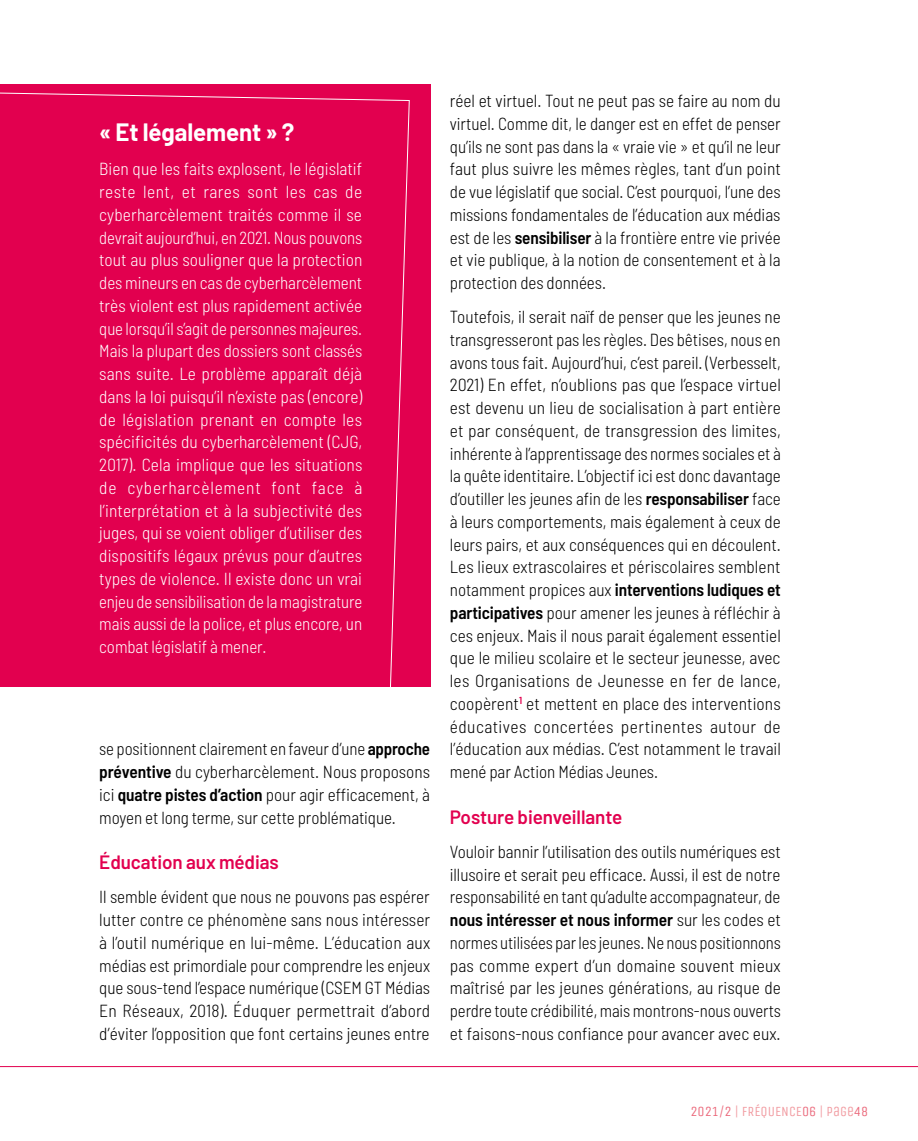
<style>
.page{position:relative;width:918px;height:1141px;background:#fff}
.page>*{position:absolute;margin:0;border:0;box-sizing:border-box;transform-origin:0 0}
.t1{font:700 24.5px "Barlow";letter-spacing:-.005em;color:#fff}
.t2{font:600 19.25px "Barlow";letter-spacing:-.005em;color:#e2004f}
.t3{font:300 semi-condensed 17.5px/22.8px "Barlow";letter-spacing:-.005em;color:#000;text-align:justify}
.t4{font:300 semi-condensed 17.5px/22.8px "Barlow";letter-spacing:-.005em;color:#fff;text-align:justify}
.t5{font:14px "Unica One";color:#f19ba1}
.s1{font-weight:600}
.s2{color:#eb6b7d}
</style>
<div class="page">
<hr style="left:0;top:1066px;width:918px;height:1px;background:#e2004f">
<div style="left:0;top:84px;width:430px;height:603px;background:#e2004f"></div>
<svg style="left:0;top:92px;width:410px;height:595px"></svg>
<h1 class="t1" style="left:99px;top:114px;width:196px">« Et légalement » ?</h1>
<p class="t4" style="left:99px;top:157px;width:265px">Bien que les faits explosent, le législatif reste lent, et rares sont les cas de cyberharcèlement traités comme il se devrait aujourd’hui, en 2021. Nous pouvons tout au plus souligner que la protection des mineurs en cas de cyberharcèlement très violent est plus rapidement activée que lorsqu’il s’agit de personnes majeures.<br>Mais la plupart des dossiers sont classés sans suite. Le problème apparaît déjà dans la loi puisqu’il n’existe pas (encore) de législation prenant en compte les spécificités du cyberharcèlement (CJG, 2017). Cela implique que les situations de cyberharcèlement font face à l’interprétation et à la subjectivité des juges, qui se voient obliger d’utiliser des dispositifs légaux prévus pour d’autres types de violence. Il existe donc un vrai enjeu de sensibilisation de la magistrature mais aussi de la police, et plus encore, un combat législatif à mener.</p>
<p class="t3" style="left:99px;top:737px;width:332px">se positionnent clairement en faveur d’une <span class="s1">approche préventive</span> du cyberharcèlement. Nous proposons ici <span class="s1">quatre pistes d’action</span> pour agir efficacement, à moyen et long terme, sur cette problématique.</p>
<p class="t2" style="left:99px;top:848px;width:181px">Éducation aux médias</p>
<p class="t3" style="left:99px;top:885px;width:332px">Il semble évident que nous ne pouvons pas espérer lutter contre ce phénomène sans nous intéresser à l’outil numérique en lui-même. L’éducation aux médias est primordiale pour comprendre les enjeux que sous-tend l’espace numérique (CSEM GT Médias En Réseaux, 2018). Éduquer permettrait d’abord d’éviter l’opposition que font certains jeunes entre</p>
<p class="t3" style="left:450px;top:89px;width:332px">réel et virtuel. Tout ne peut pas se faire au nom du virtuel. Comme dit, le danger est en effet de penser qu’ils ne sont pas dans la « vraie vie » et qu’il ne leur faut plus suivre les mêmes règles, tant d’un point de vue législatif que social. C’est pourquoi, l’une des missions fondamentales de l’éducation aux médias est de les <span class="s1">sensibiliser</span> à la frontière entre vie privée et vie publique, à la notion de consentement et à la protection des données.</p>
<p class="t3" style="left:450px;top:305px;width:332px">Toutefois, il serait naïf de penser que les jeunes ne transgresseront pas les règles. Des bêtises, nous en avons tous fait. Aujourd’hui, c’est pareil. (Verbesselt, 2021) En effet, n’oublions pas que l’espace virtuel est devenu un lieu de socialisation à part entière et par conséquent, de transgression des limites, inhérente à l’apprentissage des normes sociales et à la quête identitaire. L’objectif ici est donc davantage d’outiller les jeunes afin de les <span class="s1">responsabiliser</span> face à leurs comportements, mais également à ceux de leurs pairs, et aux conséquences qui en découlent.<br>Les lieux extrascolaires et périscolaires semblent notamment propices aux <span class="s1">interventions ludiques et participatives</span> pour amener les jeunes à réfléchir à ces enjeux. Mais il nous parait également essentiel que le milieu scolaire et le secteur jeunesse, avec les Organisations de Jeunesse en fer de lance, coopèrent<sup>1</sup> et mettent en place des interventions éducatives concertées pertinentes autour de l’éducation aux médias. C’est notamment le travail mené par Action Médias Jeunes.</p>
<p class="t2" style="left:450px;top:803px;width:174px">Posture bienveillante</p>
<p class="t3" style="left:450px;top:840px;width:332px">Vouloir bannir l’utilisation des outils numériques est illusoire et serait peu efficace. Aussi, il est de notre responsabilité en tant qu’adulte accompagnateur, de <span class="s1">nous intéresser et nous informer</span> sur les codes et normes utilisées par les jeunes. Ne nous positionnons pas comme expert d’un domaine souvent mieux maîtrisé par les jeunes générations, au risque de perdre toute crédibilité, mais montrons-nous ouverts et faisons-nous confiance pour avancer avec eux.</p>
<p class="t5" style="left:690px;top:1103px;width:179px"><span class="s2">2021/2</span> | FRÉQUENCE<span class="s2">06</span> | page<span class="s2">48</span></p>
</div>
